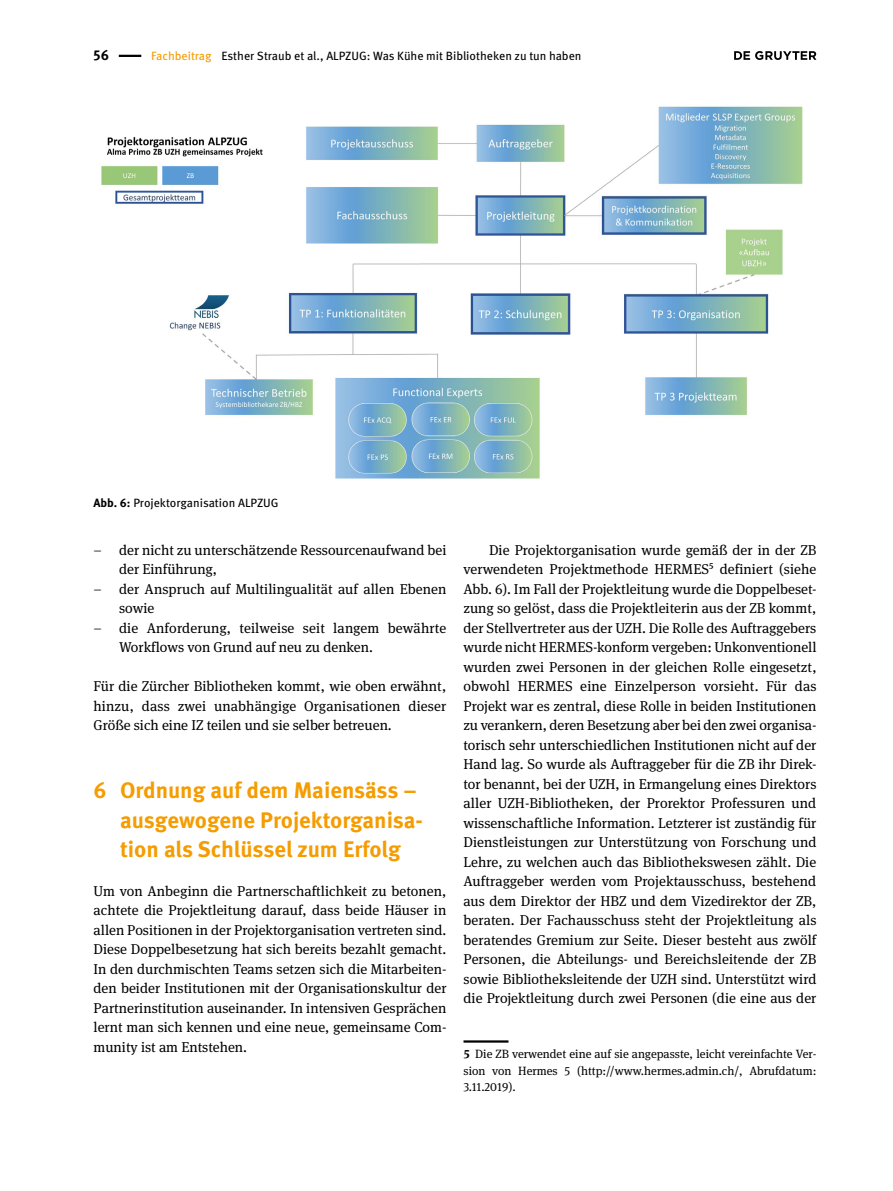
<style>
.page{position:relative;width:893px;height:1191px;background:#fff}
.page>*{position:absolute;margin:0;border:0;box-sizing:border-box;transform-origin:0 0}
.t1{font:700 22.5px/29.2px "DG Meta Science";color:#f59c00}
.t2{font:14.25px/19.5px "DG Meta Serif Science";color:#000}
.t3{font:700 14.25px "DG Meta Science";color:#000}
.t4{font:12px/16.5px "DG Meta Serif Science";color:#000;text-align:justify}
.t5{font:12px "DG Meta Science";color:#000}
.s1{color:#f59c00}
.s2{font-weight:700}
</style>
<div class="page">
<svg style="left:734px;top:51px;width:82px;height:9px"></svg>
<hr style="left:119px;top:55px;width:22px;height:2px;background:#000">
<hr style="left:463px;top:1040px;width:45px;height:2px;background:#000">
<img style="left:101px;top:106px;width:702px;height:373px">
<p class="t3" style="left:94px;top:44px;width:17px">56</p>
<p class="t5" style="left:151px;top:47px;width:432px"><span class="s1">Fachbeitrag</span> Esther Straub et al., ALPZUG: Was Kühe mit Bibliotheken zu tun haben</p>
<p class="t5" style="left:94px;top:493px;width:187px"><span class="s2">Abb. 6:</span> Projektorganisation ALPZUG</p>
<p class="t2" style="left:119px;top:539px;width:329px;text-indent:-26px">– der nicht zu unterschätzende Ressourcenaufwand bei der Einführung,</p>
<p class="t2" style="left:119px;top:578px;width:329px;text-indent:-26px">– der Anspruch auf Multilingualität auf allen Ebenen sowie</p>
<p class="t2" style="left:119px;top:617px;width:329px;text-indent:-26px">– die Anforderung, teilweise seit langem bewährte<br>Workflows von Grund auf neu zu denken.</p>
<p class="t2" style="left:94px;top:676px;width:354px;text-align:justify">Für die Zürcher Bibliotheken kommt, wie oben erwähnt, hinzu, dass zwei unabhängige Organisationen dieser Größe sich eine IZ teilen und sie selber betreuen.</p>
<h1 class="t1" style="left:120px;top:775px;width:304px;text-indent:-26px">6 Ordnung auf dem Maiensäss – ausgewogene Projektorganisa&shy;tion als Schlüssel zum Erfolg</h1>
<p class="t2" style="left:94px;top:881px;width:355px;text-align:justify">Um von Anbeginn die Partnerschaftlichkeit zu betonen, achtete die Projektleitung darauf, dass beide Häuser in allen Positionen in der Projektorganisation vertreten sind.<br>Diese Doppelbesetzung hat sich bereits bezahlt gemacht.<br>In den durchmischten Teams setzen sich die Mitarbeiten&shy;den beider Institutionen mit der Organisationskultur der Partnerinstitution auseinander. In intensiven Gesprächen lernt man sich kennen und eine neue, gemeinsame Com&shy;munity ist am Entstehen.</p>
<p class="t2" style="left:463px;top:539px;width:355px;text-align:justify;text-indent:26px">Die Projektorganisation wurde gemäß der in der ZB verwendeten Projektmethode HERMES5 definiert (siehe Abb. 6). Im Fall der Projektleitung wurde die Doppelbeset&shy;zung so gelöst, dass die Projektleiterin aus der ZB kommt, der Stellvertreter aus der UZH. Die Rolle des Auftraggebers wurde nicht HERMES-konform vergeben: Unkonventionell wurden zwei Personen in der gleichen Rolle eingesetzt, obwohl HERMES eine Einzelperson vorsieht. Für das Projekt war es zentral, diese Rolle in beiden Institutionen zu verankern, deren Besetzung aber bei den zwei organisa&shy;torisch sehr unterschiedlichen Institutionen nicht auf der Hand lag. So wurde als Auftraggeber für die ZB ihr Direk&shy;tor benannt, bei der UZH, in Ermangelung eines Direktors aller UZH-Bibliotheken, der Prorektor Professuren und wissenschaftliche Information. Letzterer ist zuständig für Dienstleistungen zur Unterstützung von Forschung und Lehre, zu welchen auch das Bibliothekswesen zählt. Die Auftraggeber werden vom Projektausschuss, bestehend aus dem Direktor der HBZ und dem Vizedirektor der ZB, beraten. Der Fachausschuss steht der Projektleitung als beratendes Gremium zur Seite. Dieser besteht aus zwölf Personen, die Abteilungs- und Bereichsleitende der ZB sowie Bibliotheksleitende der UZH sind. Unterstützt wird die Projektleitung durch zwei Personen (die eine aus der</p>
<p class="t4" style="left:463px;top:1045px;width:354px"><span class="s2">5</span> Die ZB verwendet eine auf sie angepasste, leicht vereinfachte Ver&shy;sion von Hermes 5 (http://www.hermes.admin.ch/, Abrufdatum:<br>3.11.2019).</p>
</div>
